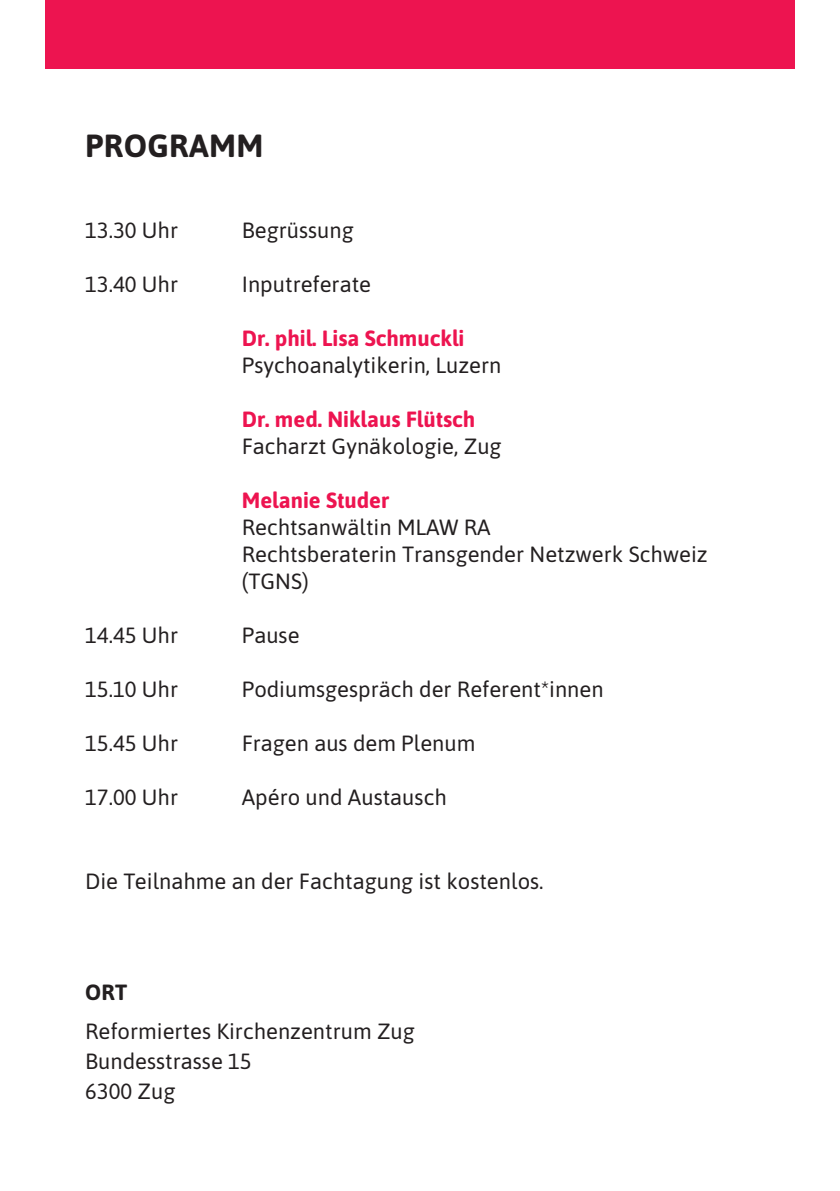
<style>
.page{position:relative;width:840px;height:1191px;background:#fff}
.page>*{position:absolute;margin:0;border:0;box-sizing:border-box;transform-origin:0 0}
.Untertitel_Dienstlei{font:700 32px "Asap";letter-spacing:.01em;color:#231f20}
.t1{font:22px/27px "Asap";color:#231f20}
.t2{font:700 22px "Asap";color:#ed1450}
.Untertitel_Dienstlei-2{font:700 22px "Asap";color:#231f20}
.s1{font-weight:700;color:#ed1450}
</style>
<div class="page">
<div style="left:45px;top:0;width:749px;height:68px;background:#ed1450"></div>
<p class="Untertitel_Dienstlei" style="left:85px;top:123px;width:179px">PROGRAMM</p>
<p class="t1" style="left:85px;top:216px;width:94px">13.30 Uhr</p>
<p class="t1" style="left:85px;top:270px;width:94px">13.40 Uhr</p>
<p class="t1" style="left:85px;top:621px;width:94px">14.45 Uhr</p>
<p class="t1" style="left:85px;top:675px;width:94px">15.10 Uhr</p>
<p class="t1" style="left:85px;top:729px;width:94px">15.45 Uhr</p>
<p class="t1" style="left:85px;top:783px;width:94px">17.00 Uhr</p>
<p class="t1" style="left:242px;top:216px;width:113px">Begrüssung</p>
<p class="t1" style="left:242px;top:270px;width:131px">Inputreferate</p>
<p class="t1" style="left:242px;top:324px;width:261px"><span class="s1">Dr. phil. Lisa Schmuckli<br></span>Psychoanalytikerin, Luzern</p>
<p class="t2" style="left:242px;top:404px;width:235px">Dr. med. Niklaus Flütsch</p>
<p class="t1" style="left:242px;top:432px;width:261px">Facharzt Gynäkologie, Zug</p>
<p class="t1" style="left:242px;top:486px;width:467px"><span class="s1">Melanie Studer<br></span>Rechtsanwältin MLAW RA<br>Rechtsberaterin Transgender Netzwerk Schweiz (TGNS)</p>
<p class="t1" style="left:242px;top:621px;width:59px">Pause</p>
<p class="t1" style="left:242px;top:675px;width:363px">Podiumsgespräch der Referent*innen</p>
<p class="t1" style="left:242px;top:729px;width:235px">Fragen aus dem Plenum</p>
<p class="t1" style="left:242px;top:783px;width:206px">Apéro und Austausch</p>
<p class="t1" style="left:85px;top:866px;width:460px">Die Teilnahme an der Fachtagung ist kostenlos.</p>
<p class="Untertitel_Dienstlei-2" style="left:85px;top:977px;width:44px">ORT</p>
<p class="t1" style="left:85px;top:1015px;width:331px;line-height:30px">Reformiertes Kirchenzentrum Zug<br>Bundesstrasse 15</p>
<p class="t1" style="left:85px;top:1077px;width:92px">6300 Zug</p>
</div>
